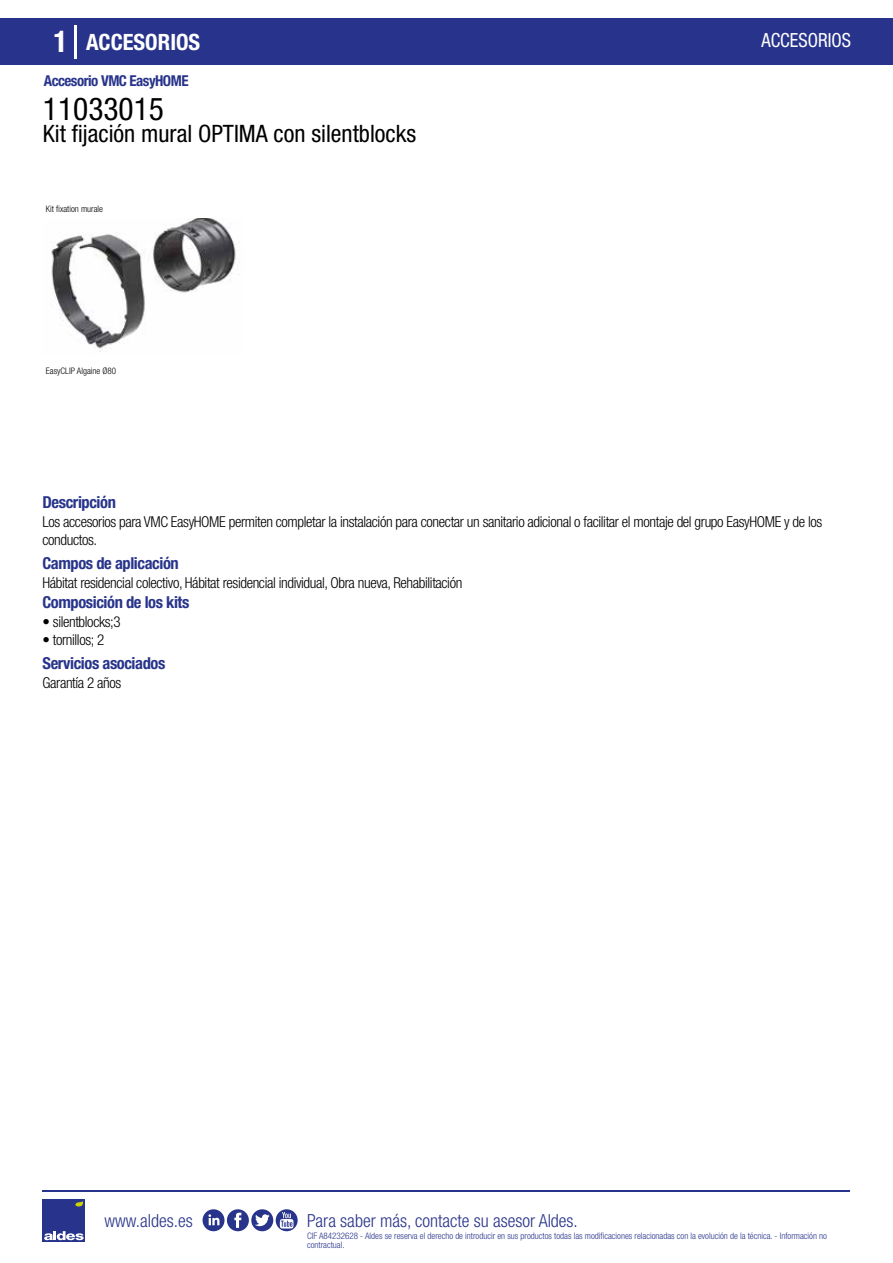
<style>
.page{position:relative;width:893px;height:1263px;background:#fff}
.page>*{position:absolute;margin:0;border:0;box-sizing:border-box;transform-origin:0 0}
.t1{font:condensed 31.5px "Helvetica Neue LT Std";color:#000}
.t2{font:condensed 24px "Helvetica Neue LT Std";color:#000}
.t3{font:700 condensed 22.5px "Helvetica Neue LT Std";color:#fff}
.t4{font:condensed 19.5px "Helvetica Neue LT Std";color:#fff;scale:.95 1}
.t5{font:300 condensed 18px "Helvetica Neue";color:#28348b}
.t6{font:700 condensed 16.5px "Helvetica Neue LT Std";letter-spacing:-.025em;color:#28348b}
.t7{font:300 condensed 15px/18px "Helvetica Neue LT Std";letter-spacing:-.025em;color:#000}
.t8{font:700 condensed 15px "Helvetica Neue LT Std";letter-spacing:-.035em;color:#28348b}
.t9{font:300 condensed 9px/9px "Helvetica Neue";color:#28348b}
.t10{font:300 condensed 9px "Helvetica Neue";color:#000}
.s1{font-size:30px}
</style>
<div class="page">
<img style="left:51px;top:218px;width:185px;height:134px">
<div style="left:0;top:18px;width:893px;height:46px;background:#28348b"></div>
<hr style="left:74px;top:25px;width:2px;height:33px;background:#fff">
<div style="left:43px;top:1199px;width:42px;height:43px;background:#28348b"></div>
<svg style="left:44px;top:1231px;width:40px;height:9px"></svg>
<svg style="left:75px;top:1201px;width:8px;height:5px"></svg>
<hr style="left:43px;top:1190px;width:807px;height:1px;background:#28348b">
<svg style="left:203px;top:1209px;width:95px;height:22px"></svg>
<h3 class="t3" style="left:54px;top:28px;width:148px"><span class="s1">1</span> ACCESORIOS</h3>
<h3 class="t4" style="left:761px;top:29px;width:96px">ACCESORIOS</h3>
<p class="t8" style="left:44px;top:71px;width:146px">Accesorio VMC EasyHOME</p>
<h1 class="t1" style="left:43px;top:91px;width:122px">11033015</h1>
<h2 class="t2" style="left:43px;top:120px;width:375px">Kit fijación mural OPTIMA con silentblocks</h2>
<p class="t10" style="left:46px;top:204px;width:59px">Kit fixation murale</p>
<p class="t10" style="left:46px;top:365px;width:72px">EasyCLIP Algaine Ø80</p>
<p class="t6" style="left:43px;top:492px;width:75px">Descripción</p>
<p class="t7" style="left:43px;top:513px;width:781px">Los accesorios para VMC EasyHOME permiten completar la instalación para conectar un sanitario adicional o facilitar el montaje del grupo EasyHOME y de los conductos.</p>
<p class="t7" style="left:43px;top:573px;width:421px">Hábitat residencial colectivo, Hábitat residencial individual, Obra nueva, Rehabilitación</p>
<p class="t6" style="left:43px;top:553px;width:138px">Campos de aplicación</p>
<p class="t6" style="left:43px;top:592px;width:148px">Composición de los kits</p>
<p class="t7" style="left:43px;top:613px;width:80px">• silentblocks;3</p>
<p class="t7" style="left:43px;top:631px;width:63px">• tornillos; 2</p>
<p class="t7" style="left:43px;top:674px;width:80px">Garantía 2 años</p>
<p class="t6" style="left:43px;top:653px;width:124px">Servicios asociados</p>
<p class="t5" style="left:105px;top:1211px;width:90px">www.aldes.es</p>
<p class="t5" style="left:307px;top:1211px;width:272px">Para saber más, contacte su asesor Aldes.</p>
<p class="t9" style="left:307px;top:1231px;width:521px">CIF A84232628 - Aldes se reserva el derecho de introducir en sus productos todas las modificaciones relacionadas con la evolución de la técnica. - Información no contractual.</p>
</div>
